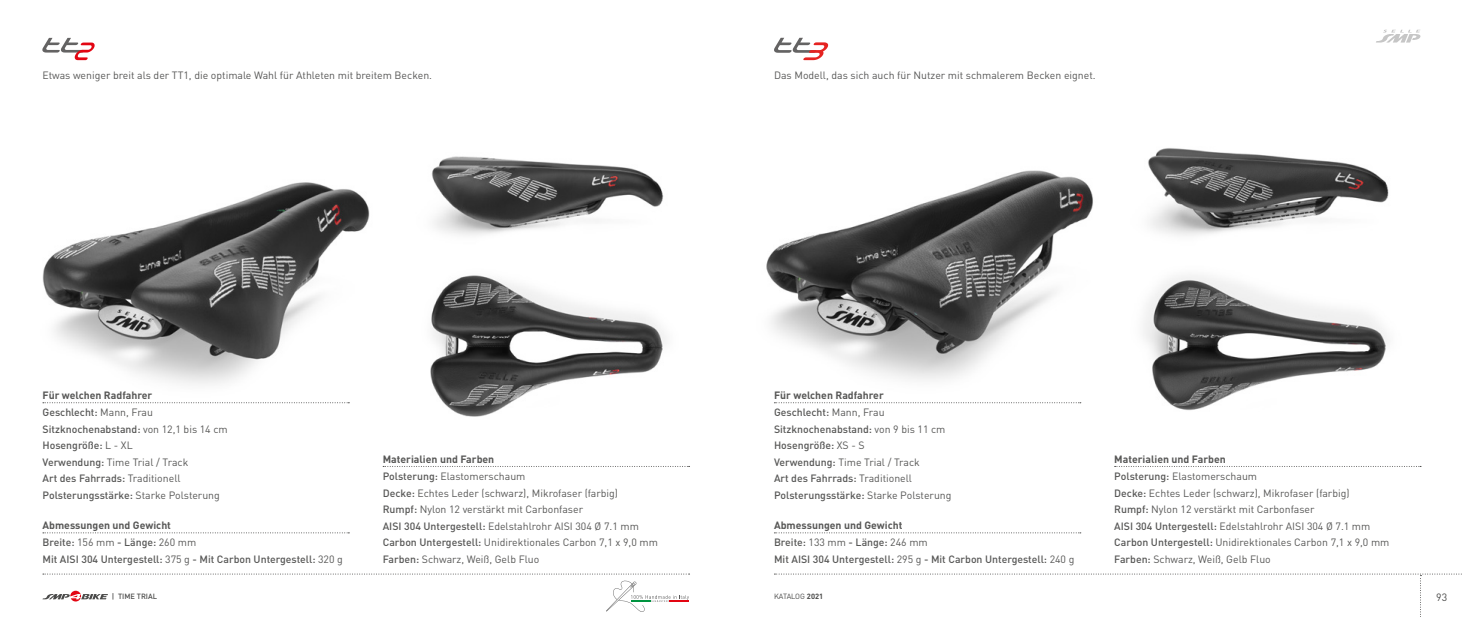
<style>
.page{position:relative;width:1463px;height:617px;background:#fff}
.page>*{position:absolute;margin:0;border:0;box-sizing:border-box;transform-origin:0 0}
.t1{font:10.5px/16.5px "DIN";color:#575756}
.t2{font:500 10.5px/16.5px "DIN";color:#575756}
.t3{font:700 10.5px "DIN";color:#575756}
.t4{font:10.5px "DIN";color:#4a4a49}
.t5{font:7.5px "DIN";letter-spacing:-.02em;color:#4a4a49}
.t6{font:500 7.5px "DIN";color:#4a4a49}
.s1{font-weight:400}
.s2{font-weight:500}
.s3{font-weight:700}
</style>
<div class="page">
<svg style="left:774px;top:573px;width:688px;height:44px"></svg>
<svg style="left:43px;top:573px;width:646px;height:1px"></svg>
<svg style="left:43px;top:590px;width:65px;height:11px"></svg>
<svg style="left:606px;top:580px;width:83px;height:32px"></svg>
<img style="left:430px;top:308px;width:236px;height:109px">
<img style="left:431px;top:156px;width:233px;height:152px">
<img style="left:42px;top:182px;width:328px;height:222px">
<svg style="left:42px;top:38px;width:53px;height:22px"></svg>
<svg style="left:1376px;top:30px;width:45px;height:13px"></svg>
<svg style="left:43px;top:402px;width:306px;height:1px"></svg>
<svg style="left:43px;top:532px;width:306px;height:1px"></svg>
<svg style="left:383px;top:466px;width:306px;height:1px"></svg>
<img style="left:1147px;top:308px;width:241px;height:103px">
<img style="left:1147px;top:148px;width:242px;height:160px">
<img style="left:766px;top:170px;width:381px;height:234px">
<svg style="left:774px;top:38px;width:54px;height:22px"></svg>
<svg style="left:774px;top:402px;width:307px;height:1px"></svg>
<svg style="left:774px;top:532px;width:307px;height:1px"></svg>
<svg style="left:1114px;top:466px;width:307px;height:1px"></svg>
<p class="t1" style="left:42px;top:67px;width:391px">Etwas weniger breit als der TT1, die optimale Wahl für Athleten mit breitem Becken.</p>
<p class="t1" style="left:774px;top:67px;width:323px">Das Modell, das sich auch für Nutzer mit schmalerem Becken eignet.</p>
<p class="t3" style="left:43px;top:388px;width:111px">Für welchen Radfahrer</p>
<p class="t3" style="left:774px;top:388px;width:111px">Für welchen Radfahrer</p>
<p class="t2" style="left:43px;top:403px;width:187px">Geschlecht: <span class="s1">Mann, Frau<br></span>Sitzknochenabstand: <span class="s1">von 12,1 bis 14 cm<br></span>Hosengröße: <span class="s1">L - XL<br></span>Verwendung: <span class="s1">Time Trial / Track<br></span>Art des Fahrrads: <span class="s1">Traditionell<br></span>Polsterungsstärke: <span class="s1">Starke Polsterung</span></p>
<p class="t2" style="left:43px;top:533px;width:302px">Breite: <span class="s1">156 mm</span> - Länge: <span class="s1">260 mm<br></span>Mit AISI 304 Untergestell: <span class="s1">375 g</span> - Mit Carbon Untergestell: <span class="s1">320 g</span></p>
<p class="t3" style="left:43px;top:518px;width:130px">Abmessungen und Gewicht</p>
<p class="t3" style="left:383px;top:452px;width:113px">Materialien und Farben</p>
<p class="t1" style="left:383px;top:468px;width:277px"><span class="s2">Polsterung:</span> Elastomerschaum<br><span class="s2">Decke:</span> Echtes Leder (schwarz), Mikrofaser (farbig)<br><span class="s2">Rumpf:</span> Nylon 12 verstärkt mit Carbonfaser<br><span class="s2">AISI 304 Untergestell:</span> Edelstahlrohr AISI 304 Ø 7.1 mm <span class="s2">Carbon Untergestell:</span> Unidirektionales Carbon 7,1 x 9,0 mm <span class="s2">Farben:</span> Schwarz, Weiß, Gelb Fluo</p>
<p class="t2" style="left:774px;top:403px;width:179px">Geschlecht: <span class="s1">Mann, Frau<br></span>Sitzknochenabstand: <span class="s1">von 9 bis 11 cm<br></span>Hosengröße: <span class="s1">XS - S<br></span>Verwendung: <span class="s1">Time Trial / Track<br></span>Art des Fahrrads: <span class="s1">Traditionell<br></span>Polsterungsstärke: <span class="s1">Starke Polsterung</span></p>
<p class="t2" style="left:774px;top:533px;width:302px">Breite: <span class="s1">133 mm</span> - Länge: <span class="s1">246 mm<br></span>Mit AISI 304 Untergestell: <span class="s1">295 g</span> - Mit Carbon Untergestell: <span class="s1">240 g</span></p>
<p class="t3" style="left:774px;top:518px;width:130px">Abmessungen und Gewicht</p>
<p class="t3" style="left:1114px;top:452px;width:113px">Materialien und Farben</p>
<p class="t1" style="left:1114px;top:468px;width:277px"><span class="s2">Polsterung:</span> Elastomerschaum<br><span class="s2">Decke:</span> Echtes Leder (schwarz), Mikrofaser (farbig)<br><span class="s2">Rumpf:</span> Nylon 12 verstärkt mit Carbonfaser<br><span class="s2">AISI 304 Untergestell:</span> Edelstahlrohr AISI 304 Ø 7.1 mm <span class="s2">Carbon Untergestell:</span> Unidirektionales Carbon 7,1 x 9,0 mm <span class="s2">Farben:</span> Schwarz, Weiß, Gelb Fluo</p>
<p class="t6" style="left:112px;top:591px;width:47px">| TIME TRIAL</p>
<p class="t5" style="left:774px;top:592px;width:51px">KATALOG <span class="s3">2021</span></p>
<p class="t4" style="left:1436px;top:590px;width:12px">93</p>
</div>
